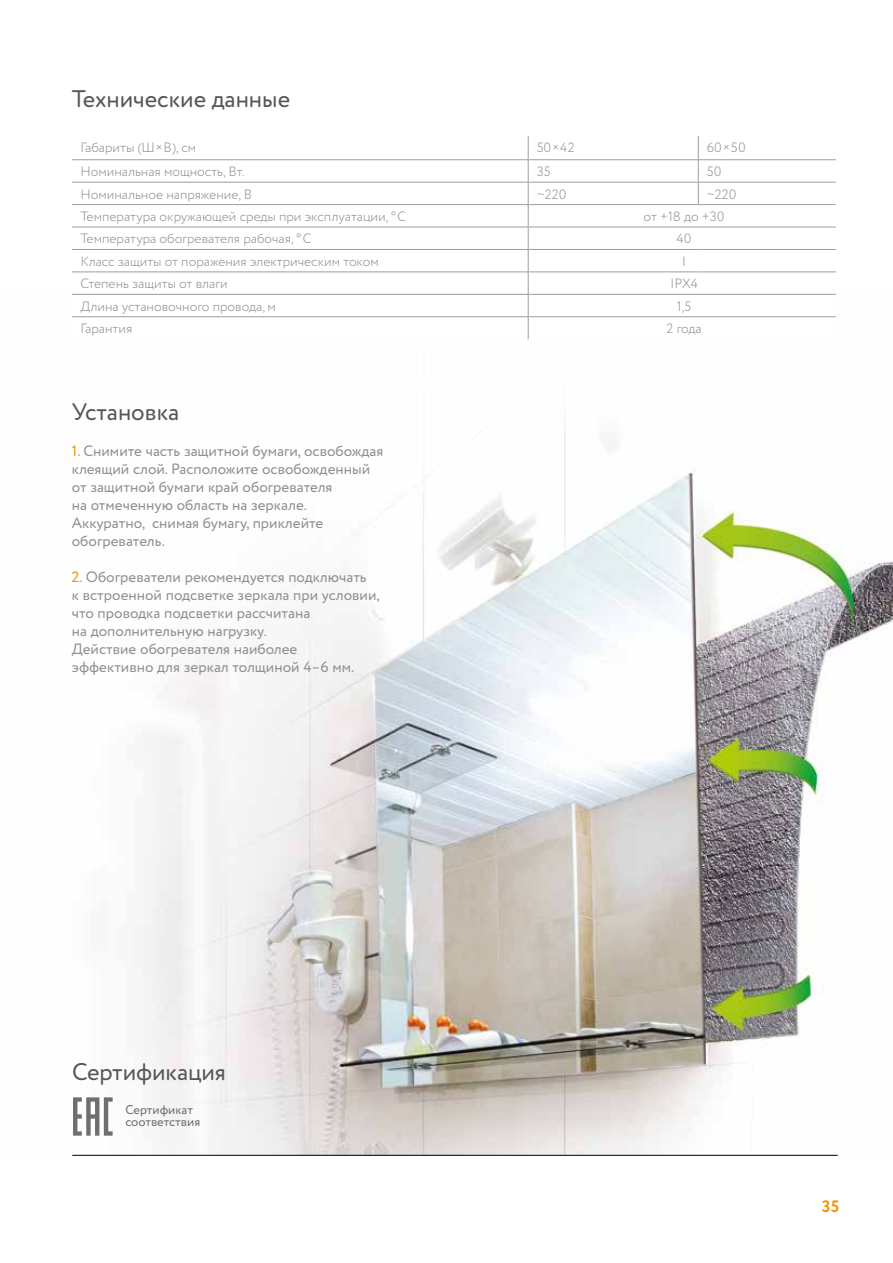
<style>
.page{position:relative;width:893px;height:1263px;background:#fff}
.page>*{position:absolute;margin:0;border:0;box-sizing:border-box;transform-origin:0 0}
.t1{font:24px "Circe Rounded";color:#575756}
.t2{font:700 16.5px "Circe Rounded";color:#f39200}
.t3{font:15px/18px "Circe Rounded";color:#909090}
.t4{font:300 13.5px "Circe Rounded";color:#909090}
.t5{font:12.75px/12px "Circe Rounded";color:#706f6f}
.s1{color:#f39200}
</style>
<div class="page">
<img style="left:71px;top:294px;width:822px;height:861px">
<svg style="left:72px;top:136px;width:764px;height:203px"></svg>
<hr style="left:72px;top:159px;width:456px;height:1px;background:#9d9d9c">
<hr style="left:72px;top:182px;width:456px;height:1px;background:#9d9d9c">
<hr style="left:72px;top:204px;width:456px;height:1px;background:#9d9d9c">
<hr style="left:72px;top:227px;width:456px;height:1px;background:#9d9d9c">
<hr style="left:72px;top:249px;width:456px;height:1px;background:#9d9d9c">
<hr style="left:72px;top:271px;width:456px;height:1px;background:#9d9d9c">
<hr style="left:72px;top:294px;width:456px;height:1px;background:#9d9d9c">
<hr style="left:72px;top:316px;width:456px;height:1px;background:#9d9d9c">
<hr style="left:528px;top:159px;width:170px;height:1px;background:#9d9d9c">
<hr style="left:698px;top:159px;width:138px;height:1px;background:#9d9d9c">
<hr style="left:528px;top:182px;width:170px;height:1px;background:#9d9d9c">
<hr style="left:698px;top:182px;width:138px;height:1px;background:#9d9d9c">
<svg style="left:698px;top:136px;width:1px;height:68px"></svg>
<hr style="left:528px;top:204px;width:170px;height:1px;background:#9d9d9c">
<hr style="left:698px;top:204px;width:138px;height:1px;background:#9d9d9c">
<hr style="left:528px;top:227px;width:170px;height:1px;background:#9d9d9c">
<hr style="left:698px;top:227px;width:138px;height:1px;background:#9d9d9c">
<hr style="left:528px;top:249px;width:170px;height:1px;background:#9d9d9c">
<hr style="left:698px;top:249px;width:138px;height:1px;background:#9d9d9c">
<hr style="left:528px;top:271px;width:170px;height:1px;background:#9d9d9c">
<hr style="left:698px;top:271px;width:138px;height:1px;background:#9d9d9c">
<hr style="left:528px;top:294px;width:170px;height:1px;background:#9d9d9c">
<hr style="left:698px;top:294px;width:138px;height:1px;background:#9d9d9c">
<hr style="left:528px;top:316px;width:170px;height:1px;background:#9d9d9c">
<svg style="left:528px;top:136px;width:1px;height:203px"></svg>
<hr style="left:698px;top:316px;width:138px;height:1px;background:#9d9d9c">
<hr style="left:72px;top:1155px;width:766px;height:1px;background:#000">
<svg style="left:73px;top:1097px;width:40px;height:39px"></svg>
<h1 class="t1" style="left:72px;top:85px;width:220px">Технические данные</h1>
<p class="t4" style="left:80px;top:140px;width:117px">Габариты (Ш×В), см</p>
<p class="t4" style="left:537px;top:140px;width:40px">50×42</p>
<p class="t4" style="left:707px;top:140px;width:41px">60×50</p>
<p class="t4" style="left:80px;top:164px;width:166px">Номинальная мощность, Вт.</p>
<p class="t4" style="left:537px;top:164px;width:15px">35</p>
<p class="t4" style="left:707px;top:164px;width:16px">50</p>
<p class="t4" style="left:80px;top:186px;width:173px">Номинальное напряжение, В</p>
<p class="t4" style="left:537px;top:186px;width:31px">~220</p>
<p class="t4" style="left:707px;top:186px;width:31px">~220</p>
<p class="t4" style="left:80px;top:209px;width:327px">Температура окружающей среды при эксплуатации, °C</p>
<p class="t4" style="left:644px;top:209px;width:82px">от +18 до +30</p>
<p class="t4" style="left:80px;top:231px;width:233px">Температура обогревателя рабочая, °C</p>
<p class="t4" style="left:677px;top:231px;width:16px">40</p>
<p class="t4" style="left:80px;top:254px;width:300px">Класс защиты от поражения электрическим током</p>
<p class="t4" style="left:682px;top:254px;width:6px">I</p>
<p class="t4" style="left:80px;top:276px;width:149px">Степень защиты от влаги</p>
<p class="t4" style="left:670px;top:276px;width:29px">IPX4</p>
<p class="t4" style="left:80px;top:298px;width:197px">Длина установочного провода, м</p>
<p class="t4" style="left:677px;top:298px;width:16px">1,5</p>
<p class="t4" style="left:80px;top:321px;width:54px">Гарантия</p>
<p class="t4" style="left:666px;top:321px;width:37px">2 года</p>
<h1 class="t1" style="left:72px;top:398px;width:109px">Установка</h1>
<p class="t3" style="left:72px;top:442px;width:313px"><span class="s1">1.</span> Снимите часть защитной бумаги, освобождая клеящий слой. Расположите освобожденный от защитной бумаги край обогревателя<br>на отмеченную область на зеркале.<br>Аккуратно, снимая бумагу, приклейте обогреватель.</p>
<p class="t3" style="left:72px;top:568px;width:309px"><span class="s1">2.</span> Обогреватели рекомендуется подключать<br>к встроенной подсветке зеркала при условии, что проводка подсветки рассчитана<br>на дополнительную нагрузку.<br>Действие обогревателя наиболее эффективно для зеркал толщиной 4–6 мм.</p>
<h1 class="t1" style="left:72px;top:1057px;width:155px">Сертификация</h1>
<p class="t5" style="left:125px;top:1104px;width:76px">Сертификат соответствия</p>
<p class="t2" style="left:822px;top:1197px;width:19px">35</p>
</div>
